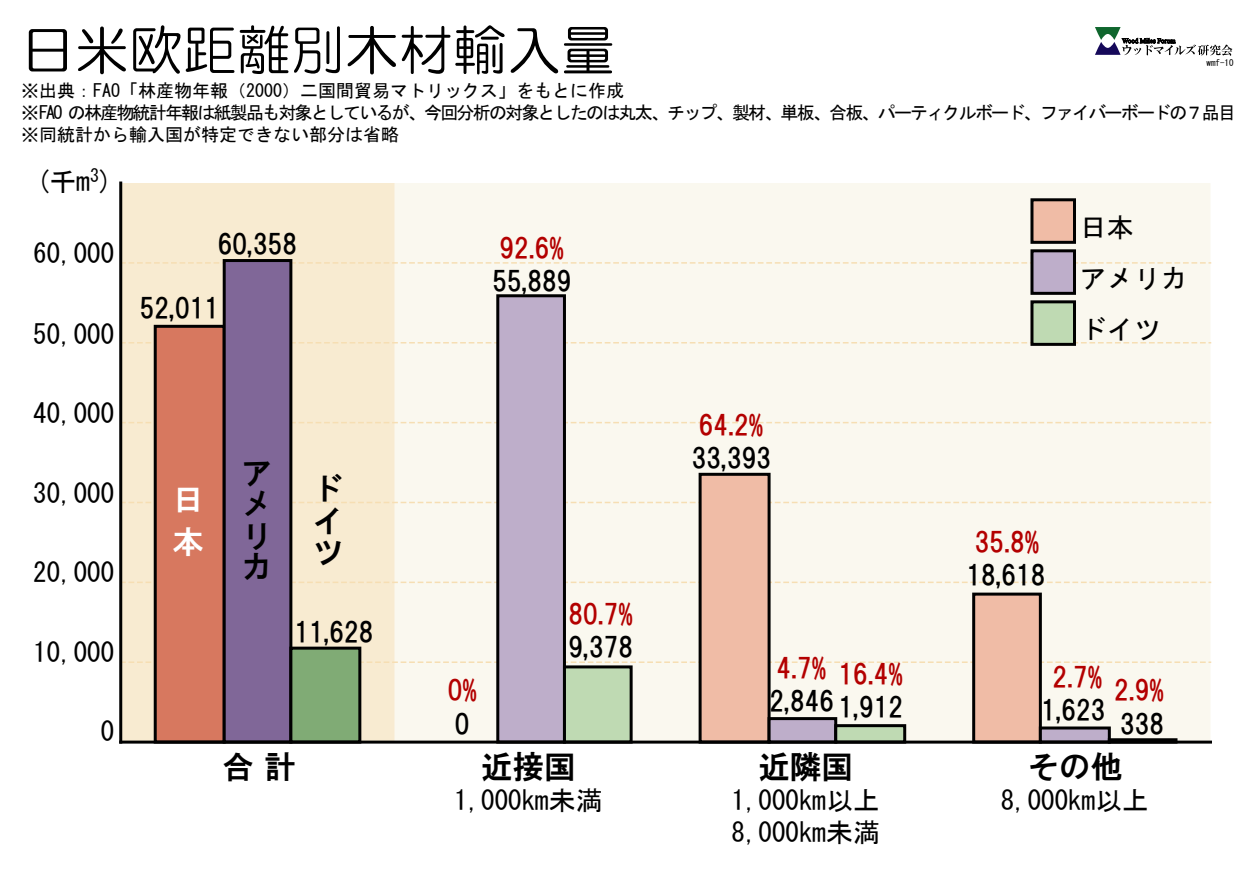
<style>
.page{position:relative;width:1260px;height:891px;background:#fff}
.page>*{position:absolute;margin:0;border:0;box-sizing:border-box;transform-origin:0 0}
.t1{font:54px "HG Maru Gothic MPRO";color:#000}
.t2{font:31.5px/31.5px "HGS Gothic E";color:#000}
.t3{font:31.5px/42px "HGS Gothic E";color:#fff}
.t4{font:27px/51px "MS Gothic";color:#000}
.t5{font:27px "HGS Gothic E";color:#000}
.t6{font:27px "HGS Gothic E";color:#b30000}
.t7{font:18px/21.8px "MS Gothic";letter-spacing:-.1em;color:#000}
.t8{font:9px "MS Gothic";color:#000}
</style>
<div class="page">
<svg style="left:1095px;top:27px;width:137px;height:29px"></svg>
<div style="left:394px;top:183px;width:816px;height:75px;background:#faf8ef"></div>
<div style="left:122px;top:183px;width:272px;height:75px;background:#f8ebd1"></div>
<hr style="left:119px;top:183px;width:3px;height:559px;background:#000">
<svg style="left:122px;top:258px;width:1088px;height:483px"></svg>
<hr style="left:121px;top:741px;width:1089px;height:3px;background:#000">
<div style="left:1030px;top:198px;width:46px;height:46px;background:#f0bca6;border:3px solid #000"></div>
<div style="left:1030px;top:249px;width:46px;height:46px;background:#beaeca;border:3px solid #000"></div>
<div style="left:1030px;top:300px;width:46px;height:46px;background:#bfdab3;border:3px solid #000"></div>
<h1 class="t1" style="left:21px;top:23px;width:595px">日米欧距離別木材輸入量</h1>
<p class="t7" style="left:21px;top:80px;width:1217px">※出典：FAO「林産物年報（2000）二国間貿易マトリックス」をもとに作成<br>※FAO の林産物統計年報は紙製品も対象としているが、今回分析の対象としたのは丸太、チップ、製材、単板、合板、パーティクルボード、ファイバーボードの７品目※同統計から輸入国が特定できない部分は省略</p>
<p class="t8" style="left:1207px;top:59px;width:28px">wmf-10</p>
<h3 class="t4" style="left:36px;top:156px;width:78px">(千m<sup>3</sup>)</h3>
<h3 class="t4" style="left:33px;top:228px;width:82px">60,000</h3>
<h3 class="t4" style="left:33px;top:308px;width:82px">50,000</h3>
<h3 class="t4" style="left:33px;top:388px;width:82px">40,000</h3>
<h3 class="t4" style="left:33px;top:467px;width:82px">30,000</h3>
<h3 class="t4" style="left:33px;top:547px;width:82px">20,000</h3>
<h3 class="t4" style="left:33px;top:626px;width:82px">10,000</h3>
<h3 class="t4" style="left:101px;top:706px;width:15px">0</h3>
<h3 class="t5" style="left:218px;top:231px;width:81px">60,358</h3>
<h3 class="t5" style="left:140px;top:295px;width:81px">52,011</h3>
<h2 class="t3" style="left:173px;top:479px;width:32px">日本</h2>
<h2 class="t2" style="left:242px;top:457px;width:30px">アメリカ</h2>
<h2 class="t2" style="left:312px;top:473px;width:31px;text-align:justify">ドイツ</h2>
<h3 class="t5" style="left:294px;top:619px;width:81px">11,628</h3>
<h2 class="t2" style="left:223px;top:750px;width:75px">合計</h2>
<h3 class="t6" style="left:499px;top:234px;width:66px">92.6%</h3>
<h3 class="t5" style="left:492px;top:268px;width:81px">55,889</h3>
<h3 class="t6" style="left:568px;top:600px;width:66px">80.7%</h3>
<h3 class="t6" style="left:448px;top:677px;width:31px">0%</h3>
<h3 class="t5" style="left:455px;top:711px;width:16px">0</h3>
<h3 class="t5" style="left:569px;top:634px;width:66px">9,378</h3>
<h2 class="t2" style="left:481px;top:750px;width:96px">近接国</h2>
<h3 class="t4" style="left:454px;top:775px;width:150px">1,000km未満</h3>
<h3 class="t6" style="left:699px;top:411px;width:66px">64.2%</h3>
<h3 class="t5" style="left:692px;top:445px;width:81px">33,393</h3>
<h3 class="t4" style="left:1080px;top:201px;width:109px">日本<br>アメリカドイツ</h3>
<h3 class="t6" style="left:975px;top:528px;width:66px">35.8%</h3>
<h3 class="t5" style="left:966px;top:562px;width:81px">18,618</h3>
<h3 class="t6" style="left:777px;top:660px;width:128px">4.7% 16.4%</h3>
<h3 class="t6" style="left:1053px;top:663px;width:52px">2.7%</h3>
<h3 class="t5" style="left:770px;top:691px;width:135px">2,846 1,912</h3>
<h3 class="t5" style="left:1041px;top:697px;width:66px">1,623</h3>
<h3 class="t6" style="left:1114px;top:677px;width:52px">2.9%</h3>
<h3 class="t5" style="left:1120px;top:711px;width:45px">338</h3>
<h2 class="t2" style="left:759px;top:750px;width:96px">近隣国</h2>
<h3 class="t4" style="left:732px;top:784px;width:150px;line-height:32.2px">1,000km以上<br>8,000km未満</h3>
<h2 class="t2" style="left:1028px;top:750px;width:96px">その他</h2>
<h3 class="t4" style="left:1001px;top:775px;width:150px">8,000km以上</h3>
</div>
